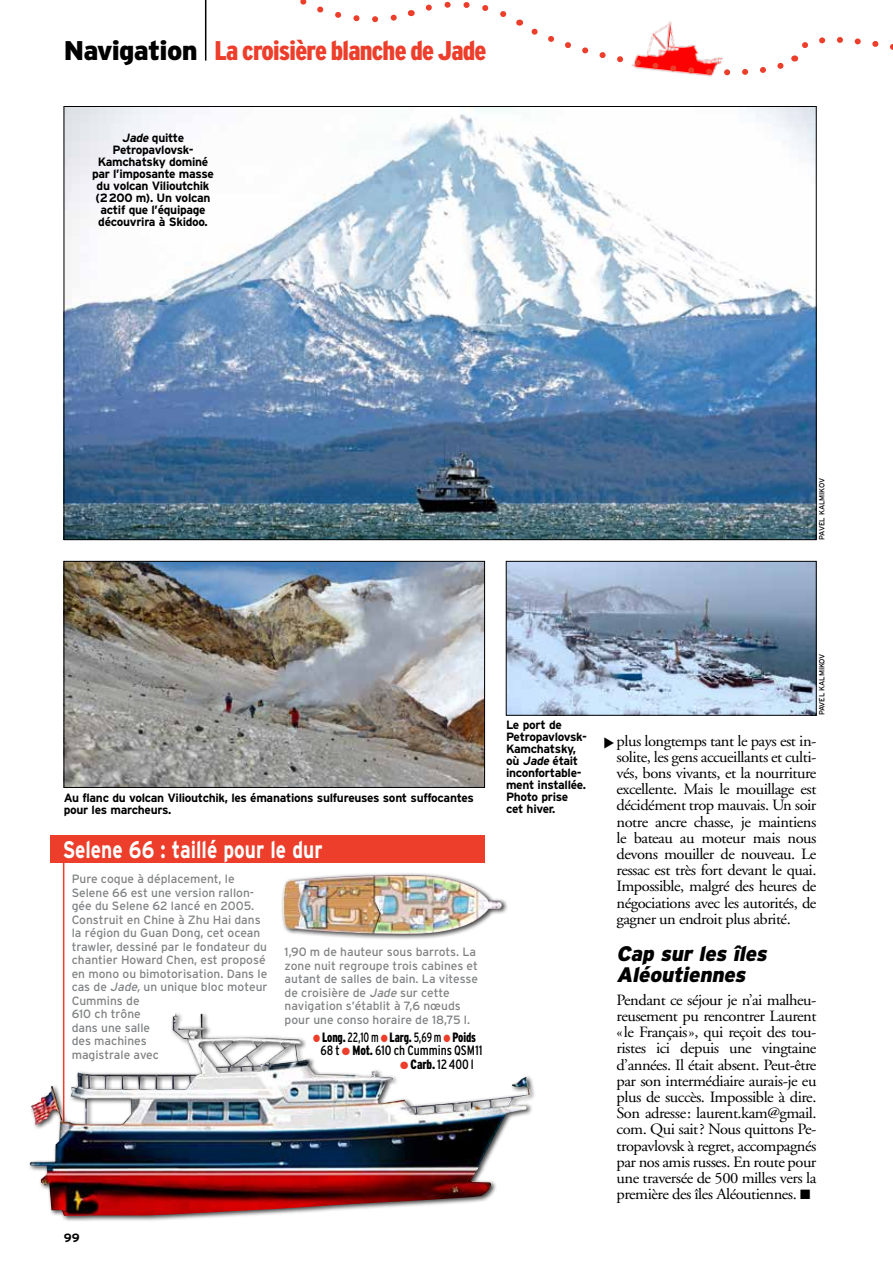
<style>
.page{position:relative;width:893px;height:1263px;background:#fff}
.page>*{position:absolute;margin:0;border:0;box-sizing:border-box;transform-origin:0 0}
.t1{font:900 condensed 27px "Interstate";letter-spacing:-.03em;color:#ec3e2b}
.t2{font:700 24px "Interstate";color:#fff;scale:.8 1}
.t3{font:italic 900 21px/21px "Interstate";color:#000}
.t4{font:15.6px/16.2px "Adobe Garamond";letter-spacing:-.03em;color:#000;text-align:justify;scale:1.05 1}
.t5{font:condensed 13.5px/13.5px "Interstate";color:#000;text-align:center;scale:.85 1}
.t6{font:condensed 13.5px "Interstate";color:#000}
.t7{font:12px/13.5px "Interstate";color:#808284}
.t8{font:700 12px/12px "Interstate";letter-spacing:-.025em;color:#000}
.t9{font:7.5px "Interstate";letter-spacing:-.015em;color:#000}
.s1{font-stretch:normal;color:#000}
.s2{font-style:italic}
.s3{color:#ec3e2b}
.s4{font-weight:900}
</style>
<div class="page">
<img style="left:66px;top:563px;width:417px;height:223px">
<div style="left:64px;top:561px;width:421px;height:227px;border:1px solid #000"></div>
<hr style="left:63px;top:861px;width:1px;height:331px;background:#ec3e2b">
<img style="left:66px;top:108px;width:748px;height:430px">
<img style="left:508px;top:563px;width:306px;height:150px">
<div style="left:506px;top:561px;width:310px;height:154px;border:1px solid #000"></div>
<div style="left:50px;top:835px;width:435px;height:28px;background:#ec3e2b"></div>
<div style="left:280px;top:872px;width:228px;height:68px;background:#000;opacity:.75"></div>
<img style="left:282px;top:875px;width:222px;height:59px">
<div style="left:28px;top:1011px;width:508px;height:211px;background:#000;opacity:.75"></div>
<img style="left:29px;top:1013px;width:501px;height:203px">
<hr style="left:205px;top:0;width:1px;height:61px;background:#000">
<svg style="left:300px;top:0;width:112px;height:23px"></svg>
<svg style="left:425px;top:1px;width:95px;height:25px"></svg>
<svg style="left:531px;top:23px;width:362px;height:54px"></svg>
<h1 class="t1" style="left:64px;top:36px;width:424px"><span class="s1">Navigation</span> La croisière blanche de Jade</h1>
<p class="t8" style="left:92px;top:132px;width:123px;text-align:center"><span class="s2">Jade</span> quitte<br>Petropavlovsk-<br>Kamchatsky dominé par l’imposante masse du volcan Vilioutchik (2200 m). Un volcan actif que l’équipage découvrira à Skidoo.</p>
<p class="t9" style="left:818px;top:540px;width:63px;rotate:-90deg">PAVEL KALMIKOV</p>
<p class="t8" style="left:64px;top:791px;width:412px">Au flanc du volcan Vilioutchik, les émanations sulfureuses sont suffocantes pour les marcheurs.</p>
<h2 class="t2" style="left:63px;top:836px;width:326px">Selene 66 : taillé pour le dur</h2>
<p class="t7" style="left:72px;top:872px;width:197px">Pure coque à déplacement, le<br>Selene 66 est une version rallon&shy;gée du Selene 62 lancé en 2005.<br>Construit en Chine à Zhu Hai dans la région du Guan Dong, cet ocean trawler, dessiné par le fondateur du chantier Howard Chen, est proposé en mono ou bimotorisation. Dans le cas de <span class="s2">Jade,</span> un unique bloc moteur<br>Cummins de<br>610 ch trône<br>dans une salle<br>des machines<br>magistrale avec</p>
<p class="t7" style="left:285px;top:945px;width:195px">1,90 m de hauteur sous barrots. La zone nuit regroupe trois cabines et autant de salles de bain. La vitesse de croisière de <span class="s2">Jade</span> sur cette navigation s’établit à 7,6 nœuds pour une conso horaire de 18,75 l.</p>
<p class="t5" style="left:313px;top:1030px;width:201px"><span class="s3">●</span> <span class="s4">Long.</span> 22,10 m <span class="s3">●</span> <span class="s4">Larg.</span> 5,69 m <span class="s3">●</span> <span class="s4">Poids<br></span>68 t <span class="s3">●</span> <span class="s4">Mot.</span> 610 ch Cummins QSM11</p>
<p class="t6" style="left:400px;top:1056px;width:75px"><span class="s3">●</span> <span class="s4">Carb.</span> 12 400 l</p>
<p class="t8" style="left:506px;top:719px;width:82px">Le port de<br>Petropavlovsk-<br>Kamchatsky, où <span class="s2">Jade</span> était inconfortable&shy;ment installée.<br>Photo prise cet hiver.</p>
<p class="t8" style="left:64px;top:1231px;width:17px">99</p>
<p class="t9" style="left:818px;top:715px;width:63px;rotate:-90deg">PAVEL KALMIKOV</p>
<p class="t4" style="left:617px;top:733px;width:192px">plus longtemps tant le pays est in&shy;solite, les gens accueillants et culti&shy;vés, bons vivants, et la nourriture excellente. Mais le mouillage est décidément trop mauvais. Un soir notre ancre chasse, je maintiens le bateau au moteur mais nous devons mouiller de nouveau. Le ressac est très fort devant le quai.<br>Impossible, malgré des heures de négociations avec les autorités, de gagner un endroit plus abrité.</p>
<h3 class="t3" style="left:617px;top:943px;width:156px">Cap sur les îles<br>Aléoutiennes</h3>
<p class="t4" style="left:617px;top:992px;width:192px">Pendant ce séjour je n’ai malheu&shy;reusement pu rencontrer Laurent «le Français», qui reçoit des tou&shy;ristes ici depuis une vingtaine d’années. Il était absent. Peut-être par son intermédiaire aurais-je eu plus de succès. Impossible à dire.<br>Son adresse: laurent.kam@gmail. com. Qui sait? Nous quittons Pe&shy;tropavlovsk à regret, accompagnés par nos amis russes. En route pour une traversée de 500 milles vers la première des îles Aléoutiennes. ■</p>
</div>
